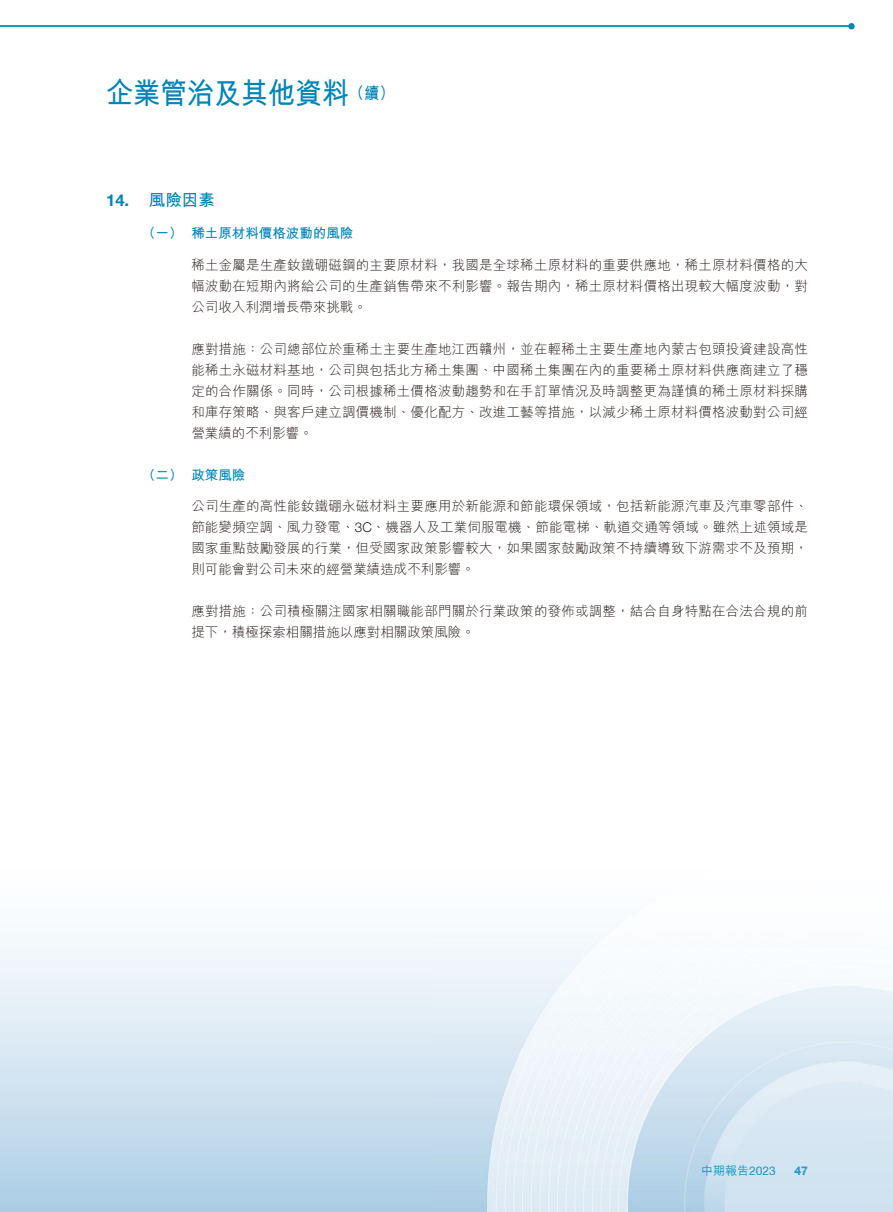
<style>
.page{position:relative;width:893px;height:1212px;background:#fff}
.page>*{position:absolute;margin:0;border:0;box-sizing:border-box;transform-origin:0 0}
.t1{font:29.7px "M Hei HK Bold E Ten B5 H";color:#0084ba;scale:.91 1}
.t2{font:16.5px "M Hei HK Bold E Ten B5 H";color:#0084ba}
.t3{font:13.5px/21px "M Hei HK Light E Ten B5 H";letter-spacing:.015em;color:#231916;text-align:justify}
.t4{font:13.5px "M Hei HK Bold E Ten B5 H";color:#0084ba}
.t5{font:12px "M Hei HK Medium E Ten B5 H";color:#0084ba}
.t6{font:700 12px "Helvetica Neue LT Std";color:#0084ba}
.s1{font-family:"Helvetica Neue LT Std";font-weight:700}
.s2{font-family:"Helvetica Neue LT Std";font-weight:300}
.s3{font-family:"Helvetica Neue LT Std"}
</style>
<div class="page">
<img style="left:0;top:23px;width:893px;height:1189px">
<img style="left:703px;top:1165px;width:72px;height:11px">
<svg style="left:795px;top:1166px;width:12px;height:8px"></svg>
<hr style="left:0;top:26px;width:850px;height:1px;background:#179cc9">
<div style="left:848px;top:23px;width:7px;height:6px;background:#0084ba;border-radius:50%"></div>
<h1 class="t1" style="left:106px;top:82px;width:318px">企業管治及其他資料<sup>（續）</sup></h1>
<p class="t2" style="left:106px;top:194px;width:110px"><span class="s1">14.</span> 風險因素</p>
<p class="t4" style="left:142px;top:228px;width:213px">（一） 稀土原材料價格波動的風險</p>
<p class="t3" style="left:191px;top:256px;width:618px">稀土金屬是生產釹鐵硼磁鋼的主要原材料，我國是全球稀土原材料的重要供應地，稀土原材料價格的大幅波動在短期內將給公司的生產銷售帶來不利影響。報告期內，稀土原材料價格出現較大幅度波動，對公司收入利潤增長帶來挑戰。</p>
<p class="t3" style="left:191px;top:340px;width:618px">應對措施：公司總部位於重稀土主要生產地江西贛州，並在輕稀土主要生產地內蒙古包頭投資建設高性能稀土永磁材料基地，公司與包括北方稀土集團、中國稀土集團在內的重要稀土原材料供應商建立了穩定的合作關係。同時，公司根據稀土價格波動趨勢和在手訂單情況及時調整更為謹慎的稀土原材料採購和庫存策略、與客戶建立調價機制、優化配方、改進工藝等措施，以減少稀土原材料價格波動對公司經營業績的不利影響。</p>
<p class="t4" style="left:142px;top:470px;width:105px">（二） 政策風險</p>
<p class="t3" style="left:191px;top:498px;width:618px">公司生產的高性能釹鐵硼永磁材料主要應用於新能源和節能環保領域，包括新能源汽車及汽車零部件、節能變頻空調、風力發電、<span class="s2">3C</span>、機器人及工業伺服電機、節能電梯、軌道交通等領域。雖然上述領域是國家重點鼓勵發展的行業，但受國家政策影響較大，如果國家鼓勵政策不持續導致下游需求不及預期，則可能會對公司未來的經營業績造成不利影響。</p>
<p class="t3" style="left:191px;top:603px;width:618px">應對措施：公司積極關注國家相關職能部門關於行業政策的發佈或調整，結合自身特點在合法合規的前提下，積極探索相關措施以應對相關政策風險。</p>
<p class="t5" style="left:701px;top:1166px;width:76px">中期報告<span class="s3">2023</span></p>
<p class="t6" style="left:795px;top:1166px;width:15px">47</p>
</div>
